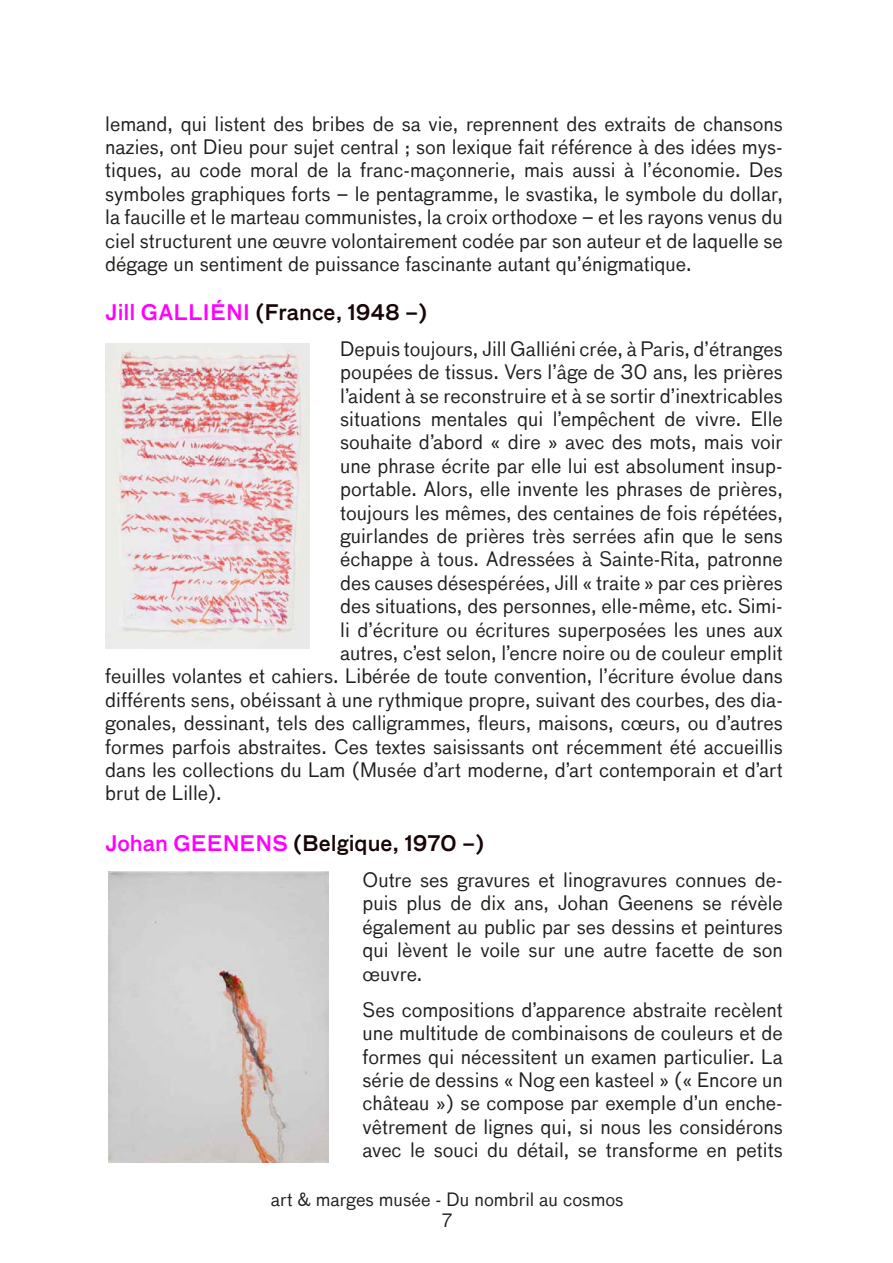
<style>
.page{position:relative;width:893px;height:1263px;background:#fff}
.page>*{position:absolute;margin:0;border:0;box-sizing:border-box;transform-origin:0 0}
.t1{font:500 21px "Bau LF";color:#180607}
.t2{font:19.5px/23.4px "Bau TF";color:#1e1e1c;text-align:justify}
.t3{font:18px/21.6px "Bau LF";color:#1e1e1c;text-align:center}
.s1{color:#f0f}
</style>
<div class="page">
<img style="left:105px;top:344px;width:204px;height:304px">
<img style="left:108px;top:872px;width:220px;height:291px">
<p class="t2" style="left:105px;top:112px;width:679px">lemand, qui listent des bribes de sa vie, reprennent des extraits de chansons nazies, ont Dieu pour sujet central ; son lexique fait référence à des idées mys&shy;tiques, au code moral de la franc-maçonnerie, mais aussi à l’économie. Des symboles graphiques forts – le pentagramme, le svastika, le symbole du dollar, la faucille et le marteau communistes, la croix orthodoxe – et les rayons venus du ciel structurent une œuvre volontairement codée par son auteur et de laquelle se dégage un sentiment de puissance fascinante autant qu’énigmatique.</p>
<p class="t1" style="left:105px;top:299px;width:324px"><span class="s1">Jill GALLIÉNI</span> (France, 1948 –)</p>
<p class="t2" style="left:340px;top:337px;width:444px">Depuis toujours, Jill Galliéni crée, à Paris, d’étranges</p>
<p class="t2" style="left:340px;top:361px;width:444px">poupées de tissus. Vers l’âge de 30 ans, les prières</p>
<p class="t2" style="left:340px;top:384px;width:444px">l’aident à se reconstruire et à se sortir d’inextricables</p>
<p class="t2" style="left:340px;top:408px;width:444px">situations mentales qui l’empêchent de vivre. Elle</p>
<p class="t2" style="left:340px;top:431px;width:444px">souhaite d’abord « dire » avec des mots, mais voir</p>
<p class="t2" style="left:340px;top:454px;width:444px">une phrase écrite par elle lui est absolument insup-</p>
<p class="t2" style="left:340px;top:478px;width:444px">portable. Alors, elle invente les phrases de prières,</p>
<p class="t2" style="left:340px;top:501px;width:444px">toujours les mêmes, des centaines de fois répétées,</p>
<p class="t2" style="left:340px;top:525px;width:444px">guirlandes de prières très serrées afin que le sens</p>
<p class="t2" style="left:340px;top:548px;width:444px">échappe à tous. Adressées à Sainte-Rita, patronne</p>
<p class="t2" style="left:340px;top:571px;width:444px">des causes désespérées, Jill « traite » par ces prières</p>
<p class="t2" style="left:340px;top:595px;width:444px">des situations, des personnes, elle-même, etc. Simi-</p>
<p class="t2" style="left:340px;top:618px;width:444px">li d’écriture ou écritures superposées les unes aux</p>
<p class="t2" style="left:340px;top:642px;width:444px">autres, c’est selon, l’encre noire ou de couleur emplit</p>
<p class="t2" style="left:105px;top:665px;width:679px">feuilles volantes et cahiers. Libérée de toute convention, l’écriture évolue dans</p>
<p class="t2" style="left:105px;top:688px;width:679px">différents sens, obéissant à une rythmique propre, suivant des courbes, des dia-</p>
<p class="t2" style="left:105px;top:712px;width:679px">gonales, dessinant, tels des calligrammes, fleurs, maisons, cœurs, ou d’autres</p>
<p class="t2" style="left:105px;top:735px;width:679px">formes parfois abstraites. Ces textes saisissants ont récemment été accueillis</p>
<p class="t2" style="left:105px;top:759px;width:679px">dans les collections du Lam (Musée d’art moderne, d’art contemporain et d’art</p>
<p class="t2" style="left:105px;top:782px;width:118px">brut de Lille).</p>
<p class="t1" style="left:105px;top:831px;width:380px"><span class="s1">Johan GEENENS</span> (Belgique, 1970 –)</p>
<p class="t2" style="left:362px;top:869px;width:422px">Outre ses gravures et linogravures connues de&shy;puis plus de dix ans, Johan Geenens se révèle également au public par ses dessins et peintures qui lèvent le voile sur une autre facette de son œuvre.</p>
<p class="t2" style="left:362px;top:998px;width:422px">Ses compositions d’apparence abstraite recèlent une multitude de combinaisons de couleurs et de formes qui nécessitent un examen particulier. La série de dessins « Nog een kasteel » (« Encore un château ») se compose par exemple d’un enche&shy;vêtrement de lignes qui, si nous les considérons avec le souci du détail, se transforme en petits</p>
<p class="t3" style="left:271px;top:1188px;width:354px">art &amp; marges musée - Du nombril au cosmos<br>7</p>
</div>
